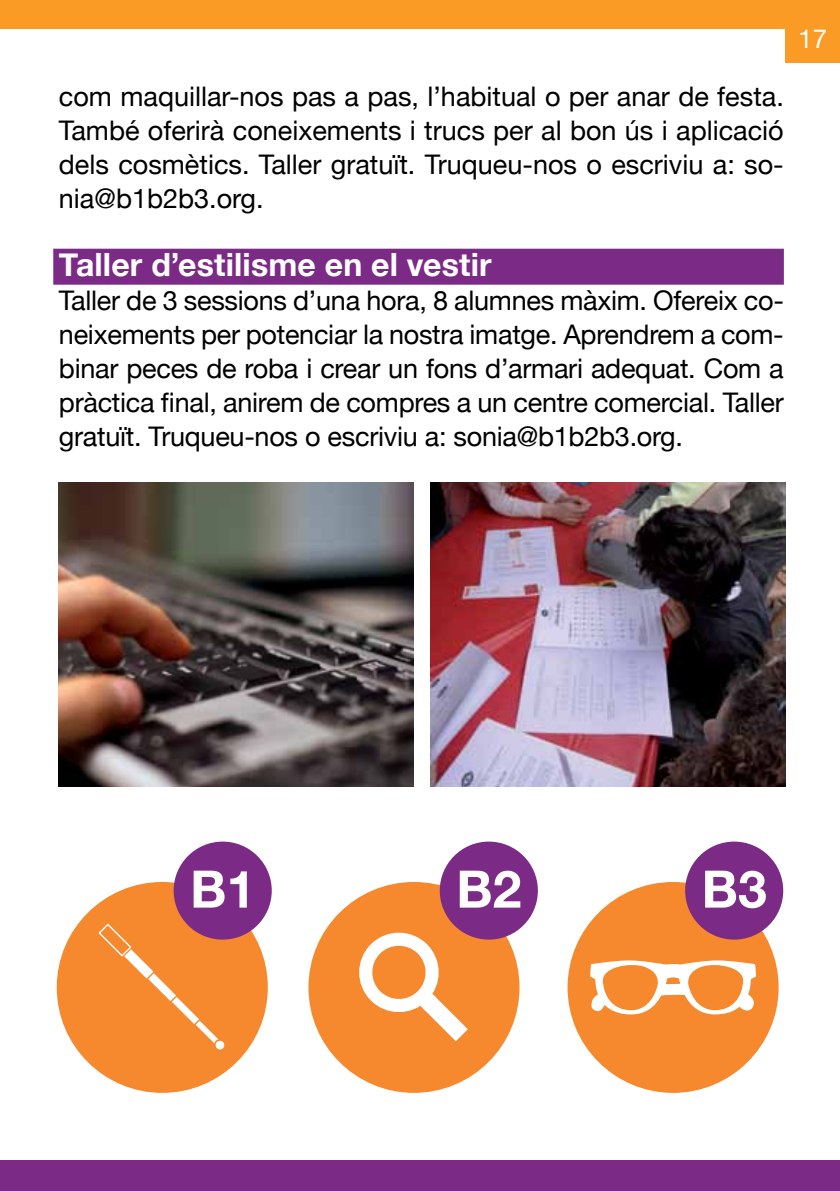
<style>
.page{position:relative;width:840px;height:1191px;background:#fff}
.page>*{position:absolute;margin:0;border:0;box-sizing:border-box;transform-origin:0 0}
.t1{font:700 32px "Helvetica Neue";letter-spacing:.005em;color:#fff}
.t2{font:27px/34px "Helvetica Neue";letter-spacing:-.01em;color:#000;text-align:justify}
.t3{font:26px "Helvetica Neue";color:#fff}
</style>
<div class="page">
<div style="left:0;top:0;width:839px;height:29px;background:#f99b25"></div>
<div style="left:0;top:1161px;width:839px;height:30px;background:#7b2b85"></div>
<div style="left:784px;top:9px;width:55px;height:53px;background:#f99b25"></div>
<div style="left:53px;top:249px;width:730px;height:36px;background:#7b2b85"></div>
<div style="left:57px;top:882px;width:211px;height:210px;background:#f6892e;border-radius:50%"></div>
<svg style="left:98px;top:923px;width:128px;height:127px"></svg>
<div style="left:173px;top:841px;width:98px;height:98px;background:#7b2b85;border-radius:50%"></div>
<svg style="left:193px;top:870px;width:54px;height:37px"></svg>
<div style="left:567px;top:882px;width:211px;height:210px;background:#f6892e;border-radius:50%"></div>
<div style="left:684px;top:841px;width:98px;height:98px;background:#7b2b85;border-radius:50%"></div>
<svg style="left:586px;top:870px;width:179px;height:145px"></svg>
<div style="left:308px;top:882px;width:211px;height:210px;background:#f6892e;border-radius:50%"></div>
<svg style="left:359px;top:920px;width:108px;height:121px"></svg>
<div style="left:439px;top:841px;width:98px;height:98px;background:#7b2b85;border-radius:50%"></div>
<svg style="left:459px;top:870px;width:61px;height:37px"></svg>
<img style="left:59px;top:482px;width:354px;height:304px">
<img style="left:430px;top:482px;width:355px;height:304px">
<p class="t2" style="left:59px;top:79px;width:726px">com maquillar-nos pas a pas, l’habitual o per anar de festa.<br>També oferirà coneixements i trucs per al bon ús i aplicació dels cosmètics. Taller gratuït. Truqueu-nos o escriviu a: so&shy;nia@b1b2b3.org.</p>
<p class="t1" style="left:59px;top:245px;width:434px">Taller d’estilisme en el vestir</p>
<p class="t2" style="left:59px;top:283px;width:726px">Taller de 3 sessions d’una hora, 8 alumnes màxim. Ofereix co&shy;neixements per potenciar la nostra imatge. Aprendrem a com&shy;binar peces de roba i crear un fons d’armari adequat. Com a pràctica final, anirem de compres a un centre comercial. Taller gratuït. Truqueu-nos o escriviu a: sonia@b1b2b3.org.</p>
<p class="t3" style="left:797px;top:23px;width:30px">17</p>
</div>
